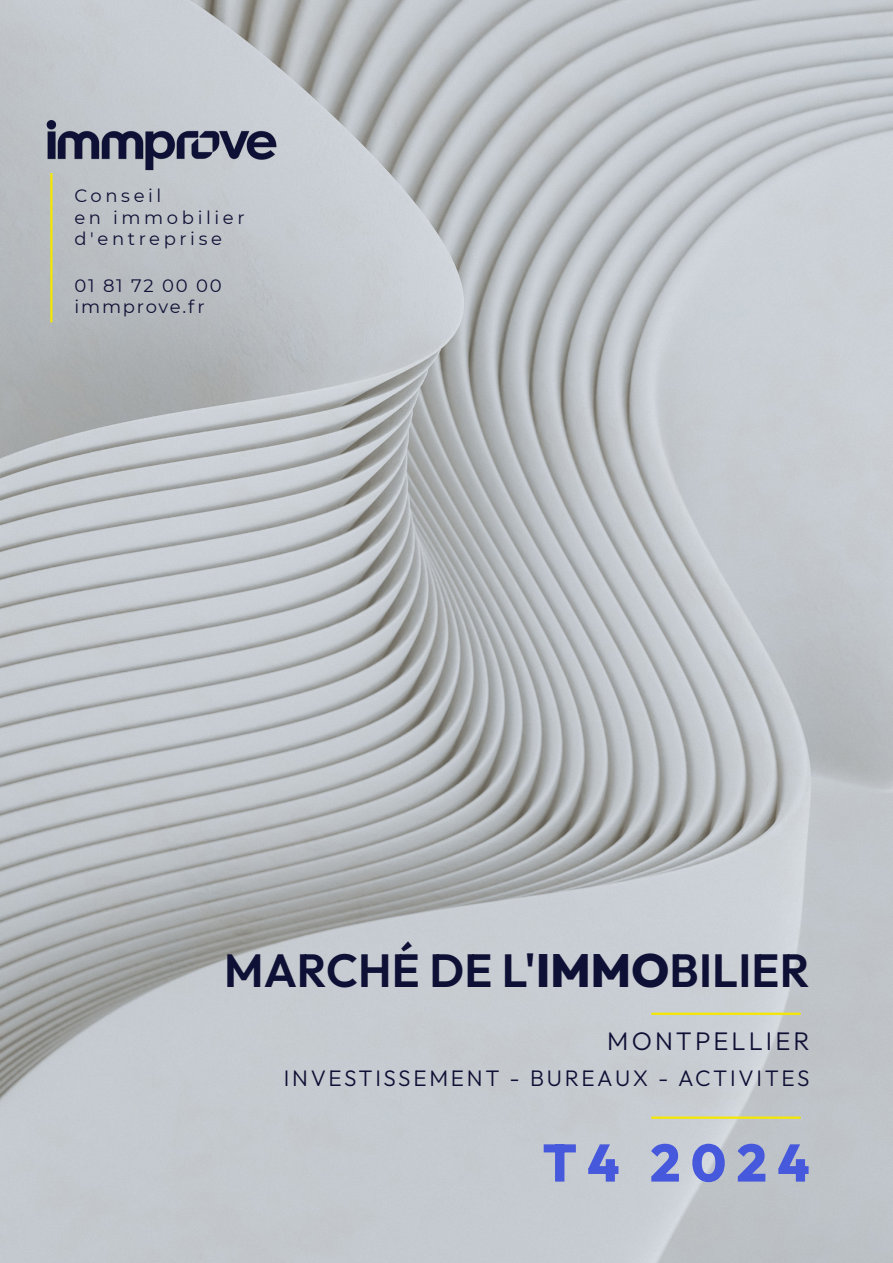
<style>
.page{position:relative;width:893px;height:1263px;background:#fff}
.page>*{position:absolute;margin:0;border:0;box-sizing:border-box;transform-origin:0 0}
.t1{font:800 52.5px "Outfit";letter-spacing:.2em;color:#4658db}
.t2{font:600 46.5px "Outfit";letter-spacing:.005em;color:#0f1035}
.t3{font:300 25.5px "Outfit";letter-spacing:.12em;color:#0f1035}
.t4{font:300 22.5px "Outfit";letter-spacing:.12em;color:#0f1035}
.t5{font:18px/21.6px "Montserrat";letter-spacing:.2em;color:#0f1035}
.t6{font:18px "Montserrat";letter-spacing:.1em;color:#0f1035}
.s1{font-weight:800}
</style>
<div class="page">
<img style="left:0;top:0;width:893px;height:1263px">
<img style="left:19px;top:87px;width:286px;height:115px">
<hr style="left:50px;top:173px;width:3px;height:149px;background:#f4e700">
<hr style="left:651px;top:1116px;width:150px;height:3px;background:#f4e700">
<hr style="left:651px;top:1013px;width:150px;height:2px;background:#f4e700">
<p class="t5" style="left:75px;top:184px;width:172px">Conseil<br>en immobilier d'entreprise</p>
<p class="t5" style="left:75px;top:274px;width:149px">01 81 72 00 00</p>
<p class="t6" style="left:75px;top:295px;width:132px">immprove.fr</p>
<p class="t2" style="left:224px;top:940px;width:587px">MARCHÉ DE L'<span class="s1">IMMO</span>BILIER</p>
<p class="t3" style="left:607px;top:1025px;width:204px">MONTPELLIER</p>
<p class="t4" style="left:284px;top:1064px;width:527px">INVESTISSEMENT - BUREAUX - ACTIVITES</p>
<p class="t1" style="left:543px;top:1128px;width:268px">T4 2024</p>
</div>
